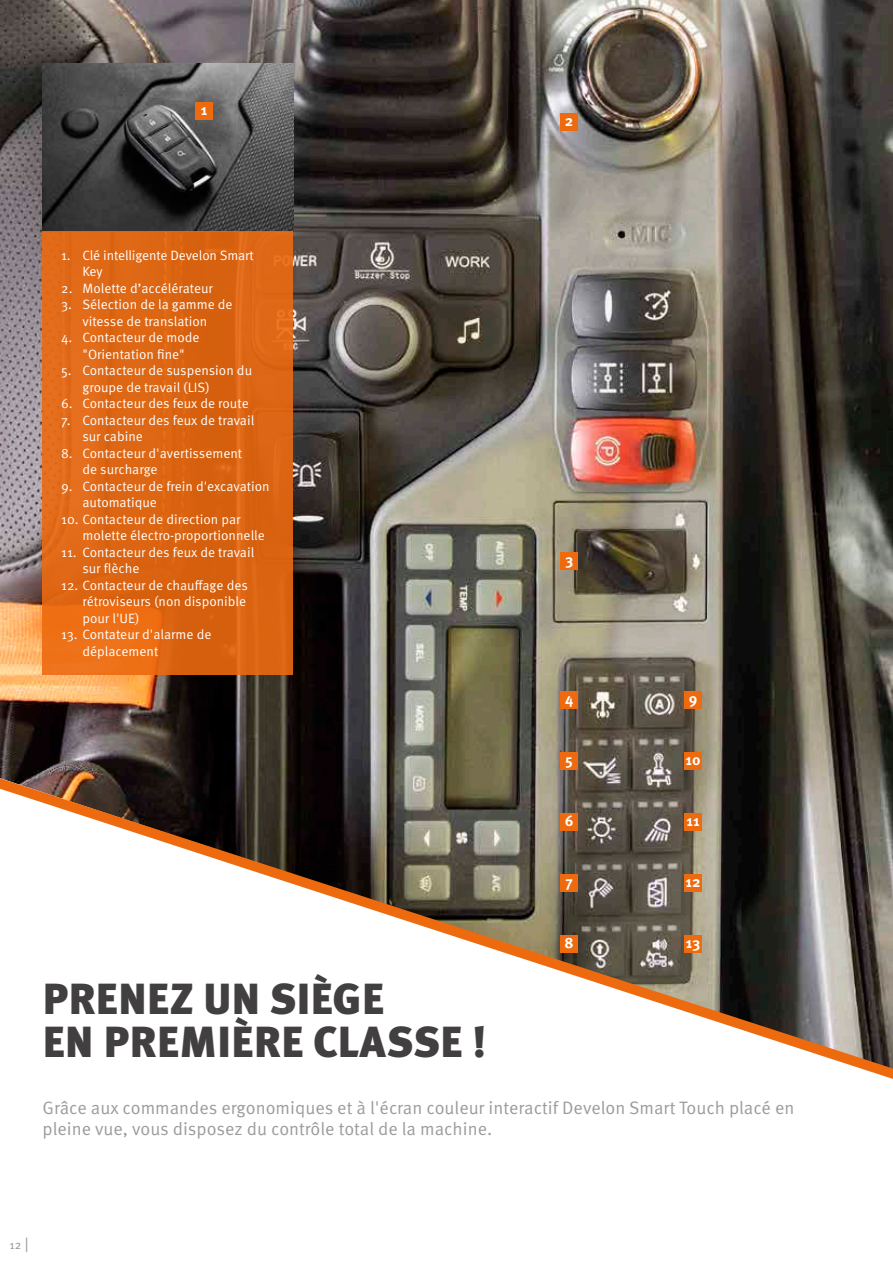
<style>
.page{position:relative;width:893px;height:1263px;background:#fff}
.page>*{position:absolute;margin:0;border:0;box-sizing:border-box;transform-origin:0 0}
.t1{font:900 43.5px/43.5px "Meta Pro";letter-spacing:.01em;color:#423f41}
.t2{font:18px/21.6px "Meta Pro Norm";color:#9c9c9c}
.t3{font:700 15px "Meta Pro";color:#fff}
.t4{font:13.5px/16.5px "Meta Pro Norm";color:#fff}
.t5{font:12px "Meta Pro Norm";color:#979296}
.s1{font-size:15px}
</style>
<div class="page">
<img style="left:0;top:0;width:893px;height:778px">
<svg style="left:0;top:778px;width:893px;height:301px"></svg>
<img style="left:43px;top:64px;width:250px;height:167px">
<svg style="left:43px;top:231px;width:250px;height:444px;background:#dd6613"></svg>
<div style="left:196px;top:102px;width:17px;height:17px;background:#ed6a0f"></div>
<div style="left:561px;top:113px;width:17px;height:17px;background:#ed6a0f"></div>
<div style="left:561px;top:553px;width:17px;height:17px;background:#ed6a0f"></div>
<div style="left:561px;top:691px;width:17px;height:17px;background:#ed6a0f"></div>
<div style="left:685px;top:691px;width:17px;height:17px;background:#ed6a0f"></div>
<div style="left:561px;top:752px;width:17px;height:17px;background:#ed6a0f"></div>
<div style="left:685px;top:752px;width:17px;height:17px;background:#ed6a0f"></div>
<div style="left:561px;top:813px;width:17px;height:17px;background:#ed6a0f"></div>
<div style="left:685px;top:813px;width:17px;height:17px;background:#ed6a0f"></div>
<div style="left:561px;top:875px;width:17px;height:17px;background:#ed6a0f"></div>
<div style="left:685px;top:875px;width:17px;height:17px;background:#ed6a0f"></div>
<div style="left:561px;top:936px;width:17px;height:17px;background:#ed6a0f"></div>
<div style="left:685px;top:936px;width:17px;height:17px;background:#ed6a0f"></div>
<p class="t3" style="left:201px;top:98px;width:8px">1</p>
<p class="t3" style="left:565px;top:109px;width:10px">2</p>
<p class="t4" style="left:82px;top:246px;width:173px;text-indent:-21px">1. Clé intelligente Develon Smart<br>Key</p>
<p class="t4" style="left:61px;top:279px;width:153px">2. Molette d’accélérateur</p>
<p class="t4" style="left:61px;top:296px;width:173px;text-align:center">3. Sélection de la gamme de vitesse de translation</p>
<p class="t4" style="left:61px;top:329px;width:140px;text-align:center">4. Contacteur de mode "Orientation fine"</p>
<p class="t4" style="left:82px;top:362px;width:171px;text-indent:-21px">5. Contacteur de suspension du groupe de travail (LIS)</p>
<p class="t4" style="left:61px;top:395px;width:189px">6. Contacteur des feux de route</p>
<p class="t4" style="left:82px;top:411px;width:173px;text-indent:-21px">7. Contacteur des feux de travail sur cabine</p>
<p class="t4" style="left:82px;top:444px;width:161px;text-indent:-21px">8. Contacteur d'avertissement de surcharge</p>
<p class="t4" style="left:82px;top:477px;width:189px;text-indent:-21px">9. Contacteur de frein d'excavation automatique</p>
<p class="t4" style="left:82px;top:510px;width:184px;text-indent:-21px">10. Contacteur de direction par molette électro-proportionnelle</p>
<p class="t4" style="left:82px;top:543px;width:173px;text-indent:-21px">11. Contacteur des feux de travail sur flèche</p>
<p class="t4" style="left:82px;top:576px;width:167px;text-indent:-21px">12. Contacteur de chauffage des rétroviseurs (non disponible pour l'UE)</p>
<p class="t4" style="left:82px;top:626px;width:130px;text-indent:-21px">13. Contateur d'alarme de déplacement</p>
<h1 class="t1" style="left:43px;top:975px;width:445px">PRENEZ UN SIÈGE<br>EN PREMIÈRE CLASSE !</h1>
<p class="t3" style="left:565px;top:548px;width:10px">3</p>
<p class="t3" style="left:565px;top:686px;width:10px">4</p>
<p class="t3" style="left:689px;top:686px;width:10px">9</p>
<p class="t3" style="left:565px;top:748px;width:9px">5</p>
<p class="t3" style="left:686px;top:748px;width:16px">10</p>
<p class="t3" style="left:565px;top:809px;width:10px">6</p>
<p class="t3" style="left:687px;top:809px;width:14px">11</p>
<p class="t3" style="left:565px;top:870px;width:9px">7</p>
<p class="t3" style="left:686px;top:870px;width:16px">12</p>
<p class="t3" style="left:565px;top:931px;width:11px">8</p>
<p class="t3" style="left:686px;top:931px;width:16px">13</p>
<h2 class="t2" style="left:43px;top:1095px;width:753px">Grâce aux commandes ergonomiques et à l'écran couleur interactif Develon Smart Touch placé en pleine vue, vous disposez du contrôle total de la machine.</h2>
<p class="t5" style="left:10px;top:1235px;width:21px">12 <span class="s1">|</span></p>
</div>
